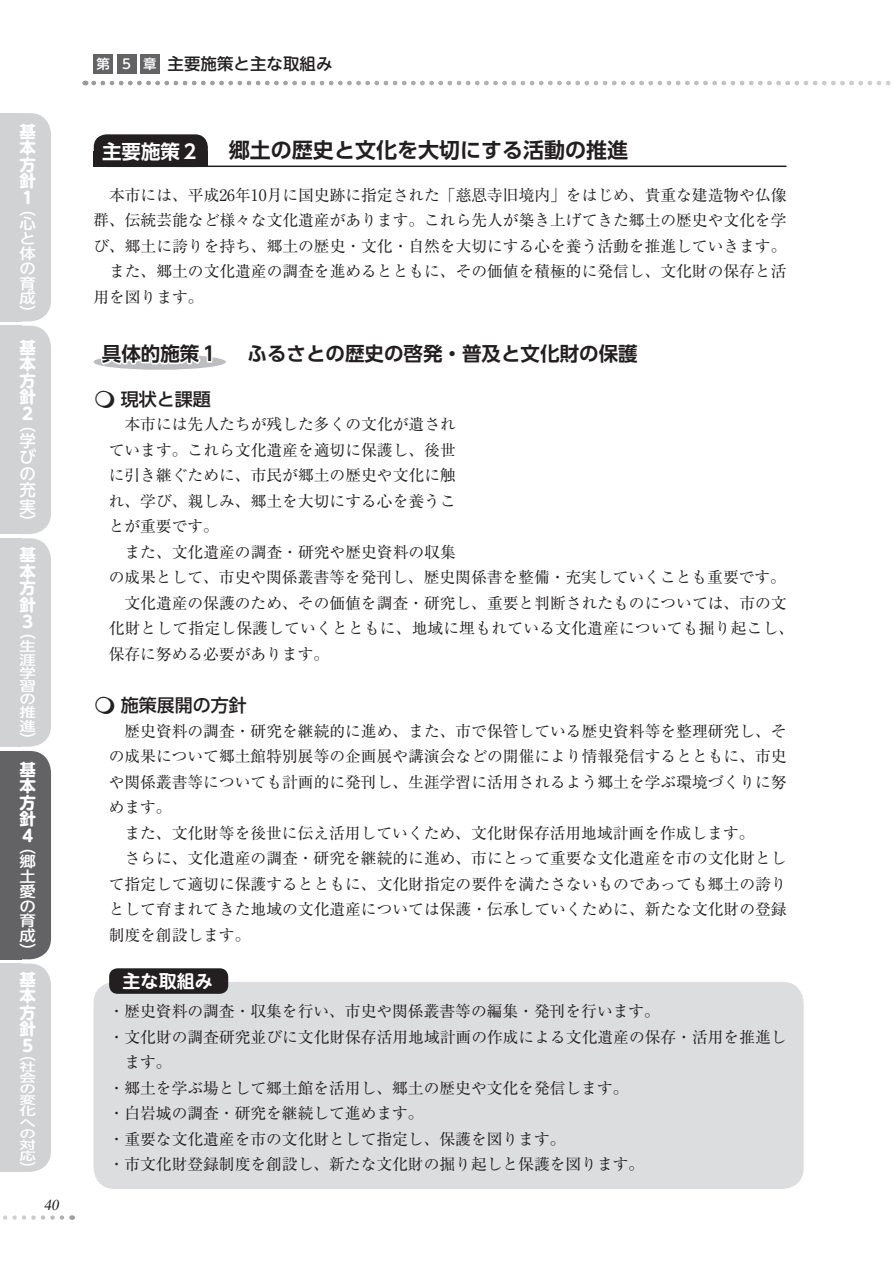
<style>
.page{position:relative;width:893px;height:1263px;background:#fff}
.page>*{position:absolute;margin:0;border:0;box-sizing:border-box;transform-origin:0 0}
.t1{font:700 21px "UD Shin Go Pro De";color:#231f20}
.t2{font:700 19.5px "UD Shin Go Pro De";color:#231f20}
.t3{font:700 19.5px "UD Shin Go Pro De";color:#fff}
.t4{font:500 18px "UD Shin Go Pro";color:#231f20}
.t5{font:700 18px "UD Shin M Go Pro De";color:#fff}
.t6{font:700 16.5px/16.6px "UD Shin M Go Pro";color:#fff;text-align:justify}
.t7{font:500 16.5px "UD Shin M Go Pro";color:#231f20}
.t8{font:500 16.5px/16.4px "UD Shin M Go Pro";color:#fff;text-align:justify}
.t9{font:15.75px/25.5px "Ryumin Pr 5";color:#231f20}
.t10{font:italic 15px "Times New Roman";color:#231f20}
.t11{font:500 14.85px/14.9px "UD Shin M Go Pro";color:#fff;text-align:justify;scale:1.11 1}
.t12{font:500 13.2px/13.2px "UD Shin M Go Pro";color:#fff;text-align:justify;scale:1.25 1}
.t13{font:500 11.25px/11.2px "UD Shin M Go Pro";color:#fff;text-align:justify;scale:1.47 1}
.s1{font-size:13.5px;color:#fff}
</style>
<div class="page">
<div style="left:94px;top:982px;width:710px;height:207px;background:#dcdddf;border-radius:21px"></div>
<div style="left:94px;top:134px;width:114px;height:33px;background:#231f20;border-radius:13px"></div>
<div style="left:94px;top:151px;width:114px;height:16px;background:#231f20"></div>
<hr style="left:177px;top:166px;width:609px;height:1px;background:#231f20">
<svg style="left:93px;top:354px;width:133px;height:16px"></svg>
<svg style="left:98px;top:354px;width:116px;height:14px"></svg>
<div style="left:109px;top:968px;width:119px;height:26px;background:#231f20;border-radius:9px"></div>
<div style="left:94px;top:54px;width:19px;height:19px;background:#636366"></div>
<div style="left:117px;top:54px;width:19px;height:19px;background:#636366"></div>
<div style="left:140px;top:54px;width:19px;height:19px;background:#636366"></div>
<div style="left:0;top:113px;width:21px;height:208px;background:#d1d2d4"></div>
<div style="left:0;top:113px;width:51px;height:208px;background:#d1d2d4;border-radius:21px"></div>
<div style="left:0;top:326px;width:21px;height:208px;background:#d1d2d4"></div>
<div style="left:0;top:326px;width:51px;height:208px;background:#d1d2d4;border-radius:21px"></div>
<div style="left:0;top:538px;width:21px;height:209px;background:#d1d2d4"></div>
<div style="left:0;top:538px;width:51px;height:209px;background:#d1d2d4;border-radius:21px"></div>
<div style="left:0;top:751px;width:21px;height:208px;background:#636366"></div>
<div style="left:0;top:751px;width:51px;height:208px;background:#636366;border-radius:21px"></div>
<div style="left:0;top:963px;width:21px;height:209px;background:#d1d2d4"></div>
<div style="left:0;top:963px;width:51px;height:209px;background:#d1d2d4;border-radius:21px"></div>
<svg style="left:3px;top:1215px;width:59px;height:5px"></svg>
<svg style="left:94px;top:81px;width:797px;height:4px"></svg>
<p class="t6" style="left:19px;top:122px;width:18px">基本方針１</p>
<p class="t8" style="left:19px;top:199px;width:18px">（</p>
<p class="t11" style="left:19px;top:215px;width:16px">心と体の育成</p>
<p class="t8" style="left:19px;top:304px;width:18px">）</p>
<p class="t6" style="left:19px;top:338px;width:18px">基本方針２</p>
<p class="t8" style="left:19px;top:415px;width:18px">（学びの充実）</p>
<p class="t6" style="left:19px;top:546px;width:18px">基本方針３</p>
<p class="t8" style="left:19px;top:623px;width:18px">（</p>
<p class="t12" style="left:19px;top:639px;width:14px">生涯学習の推進</p>
<p class="t8" style="left:19px;top:731px;width:18px">）</p>
<p class="t6" style="left:19px;top:760px;width:18px">基本方針４</p>
<p class="t8" style="left:19px;top:837px;width:18px">（</p>
<p class="t11" style="left:19px;top:853px;width:16px">郷土愛の育成</p>
<p class="t8" style="left:19px;top:942px;width:18px">）</p>
<p class="t6" style="left:19px;top:970px;width:18px">基本方針５</p>
<p class="t11" style="left:19px;top:1046px;width:16px">（</p>
<p class="t13" style="left:19px;top:1060px;width:12px">社会の変化への対応</p>
<p class="t11" style="left:19px;top:1160px;width:16px">）</p>
<p class="t10" style="left:44px;top:1195px;width:20px">40</p>
<p class="t7" style="left:96px;top:50px;width:238px"><span class="s1">第 ５ 章</span> 主要施策と主な取組み</p>
<p class="t3" style="left:102px;top:136px;width:99px">主要施策２</p>
<h1 class="t1" style="left:229px;top:133px;width:400px">郷土の歴史と文化を大切にする活動の推進</h1>
<p class="t9" style="left:93px;top:181px;width:694px;text-align:justify">　本市には、平成２６年１０月に国史跡に指定された「慈恩寺旧境内」をはじめ、貴重な建造物や仏像群、伝統芸能など様々な文化遺産があります。これら先人が築き上げてきた郷土の歴史や文化を学び、郷土に誇りを持ち、郷土の歴史・文化・自然を大切にする心を養う活動を推進していきます。　また、郷土の文化遺産の調査を進めるとともに、その価値を積極的に発信し、文化財の保存と活用を図ります。</p>
<p class="t2" style="left:102px;top:338px;width:118px">具体的施策１</p>
<p class="t2" style="left:248px;top:338px;width:392px">ふるさとの歴史の啓発・普及と文化財の保護</p>
<p class="t4" style="left:121px;top:384px;width:91px">現状と課題</p>
<p class="t9" style="left:109px;top:411px;width:687px">　本市には先人たちが残した多くの文化が遺され<br>ています。これら文化遺産を適切に保護し、後世<br>に引き継ぐために、市民が郷土の歴史や文化に触<br>れ、学び、親しみ、郷土を大切にする心を養うこ<br>とが重要です。<br>　また、文化遺産の調査・研究や歴史資料の収集<br>の成果として、市史や関係叢書等を発刊し、歴史関係書を整備・充実していくことも重要です。　文化遺産の保護のため、その価値を調査・研究し、重要と判断されたものについては、市の文化財として指定し保護していくとともに、地域に埋もれている文化遺産についても掘り起こし、保存に努める必要があります。</p>
<p class="t4" style="left:121px;top:690px;width:127px">施策展開の方針</p>
<p class="t9" style="left:109px;top:717px;width:679px">　歴史資料の調査・研究を継続的に進め、また、市で保管している歴史資料等を整理研究し、その成果について郷土館特別展等の企画展や講演会などの開催により情報発信するとともに、市史や関係叢書等についても計画的に発刊し、生涯学習に活用されるよう郷土を学ぶ環境づくりに努めます。<br>　また、文化財等を後世に伝え活用していくため、文化財保存活用地域計画を作成します。<br>　さらに、文化遺産の調査・研究を継続的に進め、市にとって重要な文化遺産を市の文化財として指定して適切に保護するとともに、文化財指定の要件を満たさないものであっても郷土の誇りとして育まれてきた地域の文化遺産については保護・伝承していくために、新たな文化財の登録制度を創設します。</p>
<p class="t5" style="left:123px;top:966px;width:91px">主な取組み</p>
<p class="t9" style="left:109px;top:997px;width:553px">・歴史資料の調査・収集を行い、市史や関係叢書等の編集・発刊を行います。</p>
<p class="t9" style="left:109px;top:1023px;width:679px">・文化財の調査研究並びに文化財保存活用地域計画の作成による文化遺産の保存・活用を推進し</p>
<p class="t9" style="left:124px;top:1048px;width:49px">ます。</p>
<p class="t9" style="left:109px;top:1074px;width:521px">・郷土を学ぶ場として郷土館を活用し、郷土の歴史や文化を発信します。</p>
<p class="t9" style="left:109px;top:1099px;width:317px">・白岩城の調査・研究を継続して進めます。</p>
<p class="t9" style="left:109px;top:1125px;width:458px">・重要な文化遺産を市の文化財として指定し、保護を図ります。</p>
<p class="t9" style="left:109px;top:1150px;width:537px">・市文化財登録制度を創設し、新たな文化財の掘り起しと保護を図ります。</p>
</div>
